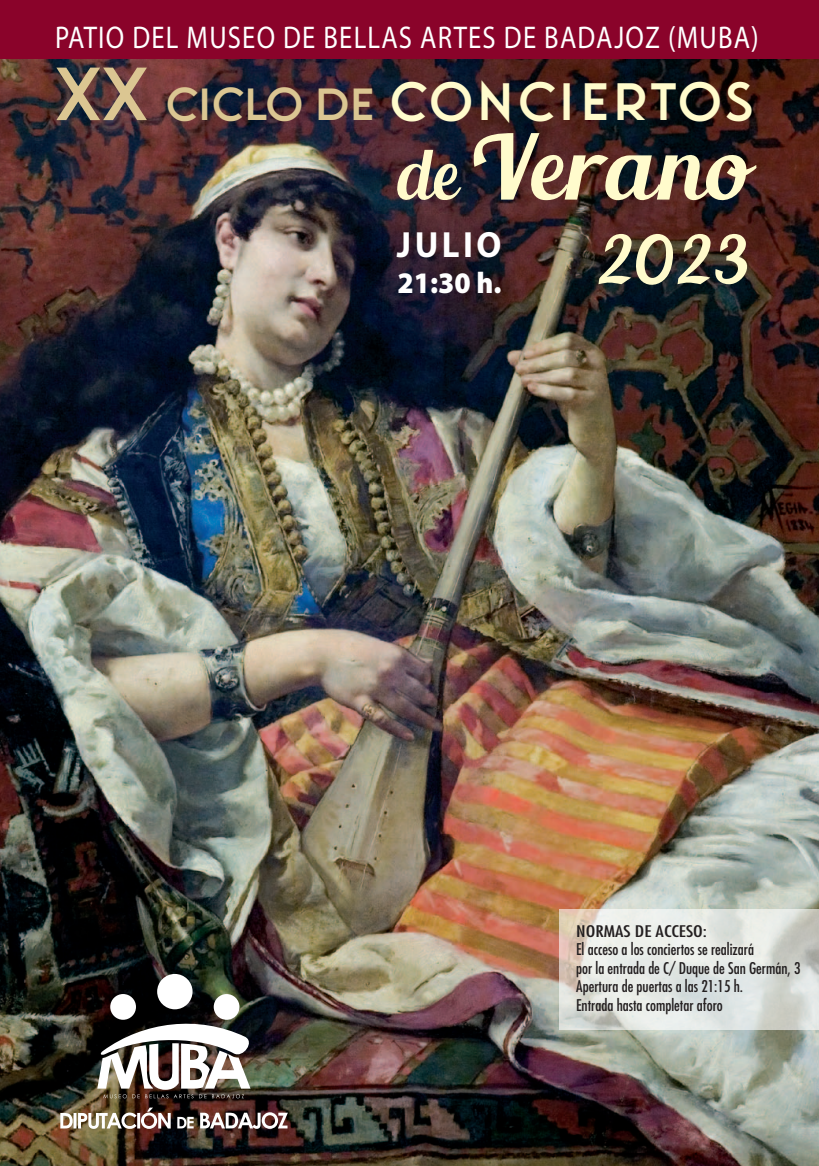
<style>
.page{position:relative;width:819px;height:1166px;background:#fff}
.page>*{position:absolute;margin:0;border:0;box-sizing:border-box;transform-origin:0 0}
.t1{font:88.38px "Blenda Script";letter-spacing:.02em;color:#fffbcc}
.t2{font:66.5px "Blenda Script";color:#fffbcc}
.t3{font:49px "Moonrising";letter-spacing:.095em;color:#fffbcc}
.t4{font:700 36.57px "Myriad Pro";letter-spacing:.1em;color:#fff;scale:.95 1}
.t5{font:31.5px "Myriad Pro";letter-spacing:.045em;color:#fff;scale:.85 1}
.t6{font:900 29.93px "Myriad Pro";color:#fff;scale:.95 1}
.t7{font:condensed 15.75px "Futura";color:#231f20}
.t8{font:condensed 15.58px "Futura";color:#231f20;scale:1.3 1}
.s1{font-size:70px;color:#dbc692}
.s2{font-size:42px;color:#dbc692}
.s3{font-size:71.05px}
</style>
<div class="page">
<img style="left:0;top:59px;width:819px;height:1107px">
<div style="left:0;top:0;width:819px;height:59px;background:#8a032a"></div>
<img style="left:97px;top:1015px;width:158px;height:83px">
<div style="left:157px;top:974px;width:35px;height:35px;background:#fff;border-radius:50%"></div>
<div style="left:110px;top:994px;width:26px;height:26px;background:#fff;border-radius:50%"></div>
<div style="left:214px;top:994px;width:25px;height:26px;background:#fff;border-radius:50%"></div>
<svg style="left:177px;top:1112px;width:111px;height:17px"></svg>
<svg style="left:60px;top:1107px;width:111px;height:22px"></svg>
<svg style="left:559px;top:909px;width:260px;height:120px;background:#dfe1dc"></svg>
<p class="t5" style="left:55px;top:18px;width:829px">PATIO DEL MUSEO DE BELLAS ARTES DE BADAJOZ (MUBA)</p>
<p class="t3" style="left:54px;top:69px;width:700px"><span class="s1">XX</span> <span class="s2">CICLO DE</span> CONCI ERTOS</p>
<p class="t1" style="left:397px;top:111px;width:354px"><span class="s3">de</span> Verano</p>
<p class="t4" style="left:397px;top:221px;width:111px">JULIO</p>
<p class="t6" style="left:397px;top:263px;width:111px">21:30 h.</p>
<p class="t2" style="left:598px;top:217px;width:152px">2023</p>
<p class="t8" style="left:576px;top:922px;width:102px">NORMAS DE ACCESO:</p>
<p class="t7" style="left:576px;top:939px;width:179px">El acceso a los conciertos se realizará</p>
<p class="t7" style="left:576px;top:958px;width:226px">por la entrada de C/ Duque de San Germán, 3</p>
<p class="t7" style="left:576px;top:976px;width:168px">Apertura de puertas a las 21:15 h.</p>
<p class="t7" style="left:576px;top:995px;width:148px">Entrada hasta completar aforo</p>
</div>
